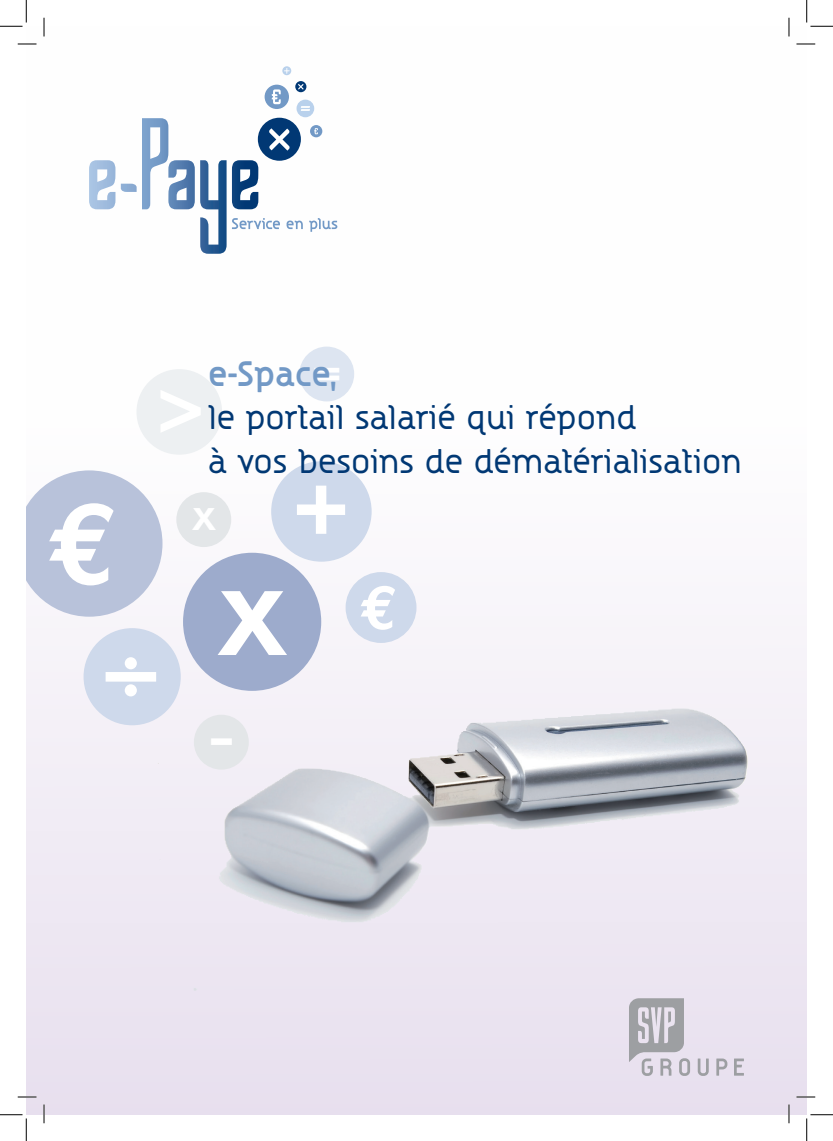
<style>
.page{position:relative;width:833px;height:1141px;background:#fff}
.page>*{position:absolute;margin:0;border:0;box-sizing:border-box;transform-origin:0 0}
.t1{font:700 90.38px "Akzidenz Grotesk BE";color:#fff}
.t2{font:700 82.62px "Akzidenz Grotesk BE";color:#fff}
.t3{font:700 75.88px "Akzidenz Grotesk BE";color:#fff}
.t4{font:700 45.62px "Akzidenz Grotesk BE";color:#fff}
.t5{font:700 37.5px "Stylish";color:#7299c6}
.t6{font:700 37.38px "Akzidenz Grotesk BE";color:#fff}
.t7{font:36.25px/43.5px "Stylish";color:#013874}
.t8{font:700 31px "Akzidenz Grotesk BE";color:#fff}
</style>
<div class="page">
<div style="left:26px;top:26px;width:780px;height:1088px;background:linear-gradient(to bottom,#fff,#e7e0ee)"></div>
<img style="left:219px;top:708px;width:452px;height:208px">
<div style="left:83px;top:628px;width:98px;height:97px;background:#ced9eb;border-radius:50%"></div>
<div style="left:345px;top:572px;width:71px;height:71px;background:#ced9eb;border-radius:50%"></div>
<div style="left:299px;top:346px;width:55px;height:55px;background:#dde5f1;border-radius:50%"></div>
<div style="left:183px;top:552px;width:138px;height:138px;background:#9dabcc;border-radius:50%"></div>
<div style="left:136px;top:369px;width:86px;height:85px;background:#edf0f2;border-radius:50%"></div>
<div style="left:271px;top:461px;width:100px;height:100px;background:#ced9eb;border-radius:50%"></div>
<svg style="left:361px;top:586px;width:34px;height:43px"></svg>
<svg style="left:26px;top:470px;width:136px;height:146px"></svg>
<div style="left:194px;top:714px;width:54px;height:55px;background:#e3e6e8;border-radius:50%"></div>
<div style="left:176px;top:492px;width:55px;height:55px;background:#e3e6e8;border-radius:50%"></div>
<div style="left:296px;top:100px;width:18px;height:17px;background:#b9d1ec;border-radius:50%"></div>
<svg style="left:295px;top:81px;width:11px;height:11px"></svg>
<div style="left:310px;top:125px;width:12px;height:12px;background:#7299c6;border-radius:50%"></div>
<svg style="left:282px;top:66px;width:9px;height:9px"></svg>
<div style="left:264px;top:85px;width:25px;height:24px;background:#7299c6;border-radius:50%"></div>
<svg style="left:271px;top:89px;width:9px;height:15px"></svg>
<svg style="left:314px;top:128px;width:4px;height:6px"></svg>
<div style="left:258px;top:118px;width:43px;height:43px;background:#013874;border-radius:50%"></div>
<svg style="left:284px;top:68px;width:5px;height:6px"></svg>
<svg style="left:301px;top:106px;width:9px;height:5px"></svg>
<svg style="left:269px;top:128px;width:20px;height:23px"></svg>
<svg style="left:298px;top:84px;width:5px;height:6px"></svg>
<svg style="left:232px;top:218px;width:48px;height:11px"></svg>
<svg style="left:286px;top:220px;width:16px;height:9px"></svg>
<svg style="left:309px;top:218px;width:28px;height:14px"></svg>
<svg style="left:89px;top:160px;width:26px;height:49px"></svg>
<svg style="left:232px;top:160px;width:26px;height:49px"></svg>
<svg style="left:121px;top:184px;width:15px;height:8px"></svg>
<svg style="left:142px;top:118px;width:84px;height:136px"></svg>
<svg style="left:628px;top:998px;width:61px;height:77px;background:#bfbdc5"></svg>
<svg style="left:697px;top:1058px;width:11px;height:17px"></svg>
<svg style="left:716px;top:1058px;width:11px;height:17px"></svg>
<svg style="left:733px;top:1058px;width:10px;height:17px"></svg>
<svg style="left:18px;top:43px;width:18px;height:2px"></svg>
<svg style="left:796px;top:43px;width:18px;height:2px"></svg>
<svg style="left:18px;top:1096px;width:18px;height:1px"></svg>
<svg style="left:796px;top:1096px;width:18px;height:1px"></svg>
<svg style="left:43px;top:18px;width:2px;height:18px"></svg>
<svg style="left:43px;top:1104px;width:2px;height:19px"></svg>
<svg style="left:787px;top:18px;width:2px;height:18px"></svg>
<svg style="left:787px;top:1104px;width:2px;height:19px"></svg>
<svg style="left:0;top:0;width:27px;height:27px"></svg>
<svg style="left:0;top:1114px;width:27px;height:26px"></svg>
<svg style="left:806px;top:0;width:26px;height:27px"></svg>
<svg style="left:806px;top:1114px;width:26px;height:26px"></svg>
<h3 class="t3" style="left:105px;top:628px;width:52px">÷</h3>
<p class="t5" style="left:208px;top:353px;width:130px">e-Space,</p>
<p class="t7" style="left:208px;top:395px;width:534px">le portail salarié qui répond<br>à vos besoins de dématérialisation</p>
<p class="t6" style="left:314px;top:350px;width:26px">=</p>
<p class="t8" style="left:192px;top:501px;width:25px">X</p>
<h2 class="t2" style="left:293px;top:457px;width:57px">+</h2>
<h1 class="t1" style="left:217px;top:571px;width:71px">X</h1>
<p class="t4" style="left:209px;top:712px;width:27px">–</p>
</div>
